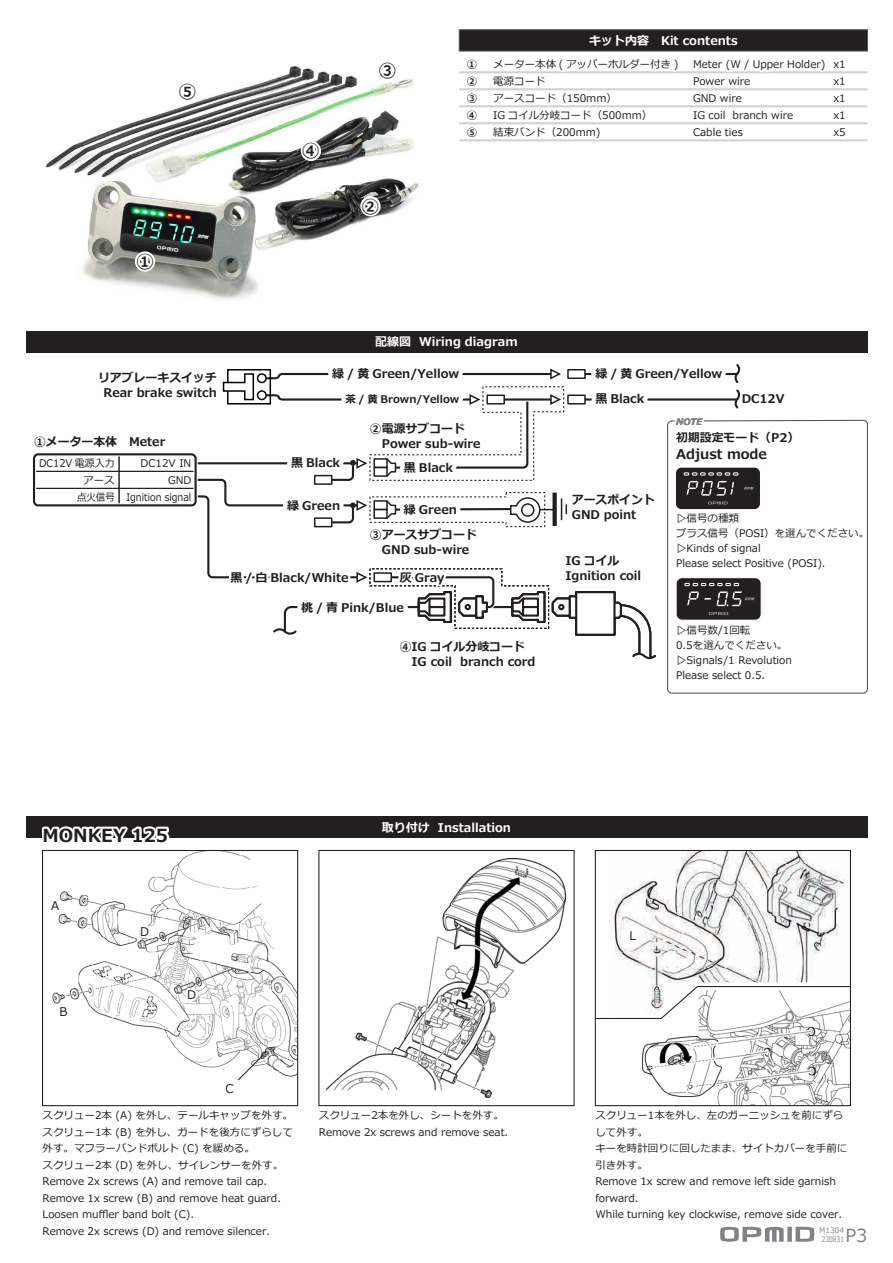
<style>
.page{position:relative;width:893px;height:1263px;background:#fff}
.page>*{position:absolute;margin:0;border:0;box-sizing:border-box;transform-origin:0 0}
.t1{font:700 18px "Meiryo";color:#231f20}
.t2{font:18px "Meiryo";color:#808285}
.t3{font:700 13.5px "Meiryo";color:#231f20}
.t4{font:700 12px/15px "Meiryo";color:#231f20}
.t5{font:700 12px "Meiryo";color:#fff}
.t6{font:12px "Meiryo";color:#231f20}
.t7{font:10.5px/16.5px "Meiryo";color:#231f20}
.t8{font:700 10.5px/17px "Meiryo";color:#231f20}
.t9{font:10.5px/17px "Meiryo";color:#231f20;text-align:right;scale:.95 1}
.t10{font:italic 700 9px "Meiryo";color:#545557}
.t11{font:7.5px/8.6px "Meiryo";color:#808285;text-align:center}
</style>
<div class="page">
<img style="left:52px;top:852px;width:244px;height:225px">
<img style="left:327px;top:858px;width:239px;height:239px">
<img style="left:643px;top:1020px;width:206px;height:84px">
<img style="left:611px;top:852px;width:238px;height:168px">
<div style="left:595px;top:850px;width:256px;height:256px;border:1px solid #231f20"></div>
<svg style="left:594px;top:985px;width:257px;height:34px"></svg>
<div style="left:318px;top:850px;width:257px;height:256px;border:1px solid #231f20"></div>
<div style="left:42px;top:850px;width:256px;height:256px;border:1px solid #231f20"></div>
<img style="left:46px;top:65px;width:373px;height:235px">
<svg style="left:797px;top:419px;width:71px;height:275px"></svg>
<svg style="left:237px;top:1053px;width:28px;height:28px"></svg>
<svg style="left:184px;top:985px;width:17px;height:19px"></svg>
<svg style="left:137px;top:921px;width:17px;height:19px"></svg>
<svg style="left:626px;top:927px;width:14px;height:17px"></svg>
<hr style="left:459px;top:71px;width:408px;height:2px;background:#d1d2d4">
<hr style="left:459px;top:88px;width:408px;height:2px;background:#d1d2d4">
<hr style="left:459px;top:105px;width:408px;height:2px;background:#d1d2d4">
<hr style="left:459px;top:122px;width:408px;height:2px;background:#d1d2d4">
<hr style="left:459px;top:139px;width:408px;height:2px;background:#d1d2d4">
<svg style="left:460px;top:71px;width:222px;height:71px"></svg>
<svg style="left:688px;top:71px;width:163px;height:71px"></svg>
<svg style="left:132px;top:249px;width:26px;height:26px"></svg>
<svg style="left:357px;top:194px;width:27px;height:25px"></svg>
<svg style="left:374px;top:65px;width:27px;height:18px"></svg>
<svg style="left:298px;top:136px;width:26px;height:28px"></svg>
<svg style="left:174px;top:79px;width:27px;height:26px"></svg>
<svg style="left:29px;top:352px;width:768px;height:342px"></svg>
<div style="left:26px;top:331px;width:841px;height:21px;background:#231f20"></div>
<div style="left:26px;top:817px;width:841px;height:21px;background:#231f20"></div>
<div style="left:459px;top:29px;width:409px;height:23px;background:#231f20;border:1px solid #535355"></div>
<svg style="left:40px;top:816px;width:133px;height:36px"></svg>
<svg style="left:720px;top:1226px;width:94px;height:16px"></svg>
<h1 class="t1" style="left:179px;top:79px;width:19px">⑤</h1>
<h1 class="t1" style="left:136px;top:249px;width:19px">①</h1>
<h1 class="t1" style="left:302px;top:138px;width:19px">④</h1>
<h1 class="t1" style="left:378px;top:57px;width:20px">③</h1>
<h1 class="t1" style="left:361px;top:193px;width:19px">②</h1>
<p class="t8" style="left:467px;top:56px;width:12px">①<br>②</p>
<p class="t8" style="left:467px;top:90px;width:12px">③<br>④</p>
<p class="t8" style="left:467px;top:124px;width:12px">⑤</p>
<p class="t5" style="left:589px;top:32px;width:150px">キット内容　Kit contents</p>
<p class="t7" style="left:693px;top:56px;width:134px;line-height:17px;text-indent:-200px">メーター本体 ( アッパーホルダー付き )　 Meter (W / Upper Holder)<br>Power wire<br>GND wire<br>IG coil branch wire<br>Cable ties</p>
<p class="t7" style="left:493px;top:73px;width:161px;line-height:17px">電源コード<br>アースコード（150mm）<br>IG コイル分岐コード（500mm）結束バンド（200mm)</p>
<p class="t7" style="left:833px;top:56px;width:14px;line-height:17px">x1 x1</p>
<p class="t7" style="left:833px;top:90px;width:14px;line-height:17px;text-align:justify">x1 x1 x5</p>
<p class="t4" style="left:98px;top:371px;width:120px;text-align:center">リアブレーキスイッチ<br>Rear brake switch</p>
<p class="t4" style="left:34px;top:435px;width:133px">①メーター本体　Meter</p>
<p class="t9" style="left:39px;top:455px;width:81px">DC12V 電源入力アース<br>点火信号</p>
<p class="t7" style="left:126px;top:455px;width:66px;line-height:17px;text-align:right">DC12V IN<br>GND<br>Ignition signal</p>
<p class="t5" style="left:375px;top:333px;width:144px">配線図 Wiring diagram</p>
<p class="t4" style="left:332px;top:366px;width:128px">緑 / 黄 Green/Yellow</p>
<p class="t8" style="left:345px;top:391px;width:115px">茶 / 黄 Brown/Yellow</p>
<p class="t4" style="left:595px;top:361px;width:128px;line-height:25.5px">緑 / 黄 Green/Yellow黒 Black</p>
<p class="t4" style="left:742px;top:392px;width:44px">DC12V</p>
<p class="t4" style="left:370px;top:422px;width:112px">②電源サブコード　Power sub-wire</p>
<p class="t4" style="left:291px;top:456px;width:51px">黒 Black</p>
<p class="t4" style="left:404px;top:461px;width:51px">黒 Black</p>
<p class="t4" style="left:287px;top:498px;width:54px">緑 Green</p>
<p class="t4" style="left:404px;top:503px;width:54px">緑 Green</p>
<p class="t4" style="left:572px;top:492px;width:85px">アースポイント<br>GND point</p>
<p class="t4" style="left:230px;top:571px;width:120px">黒 / 白 Black/White</p>
<p class="t4" style="left:370px;top:528px;width:108px">③アースサブコード　GND sub-wire</p>
<p class="t4" style="left:566px;top:554px;width:55px">IG コイル</p>
<p class="t4" style="left:400px;top:570px;width:46px">灰 Gray</p>
<p class="t4" style="left:566px;top:569px;width:77px">Ignition coil</p>
<p class="t4" style="left:424px;top:570px;width:10px">Y</p>
<p class="t4" style="left:301px;top:600px;width:104px">桃 / 青 Pink/Blue</p>
<p class="t4" style="left:400px;top:639px;width:137px">④IG コイル分岐コード　IG coil branch cord</p>
<p class="t10" style="left:676px;top:415px;width:28px">NOTE</p>
<p class="t4" style="left:676px;top:430px;width:125px">初期設定モード（P2）</p>
<p class="t3" style="left:676px;top:444px;width:92px">Adjust mode</p>
<p class="t7" style="left:676px;top:512px;width:195px;line-height:15px">▷信号の種類<br>プラス信号（POSI）を選んでください。▷Kinds of signal<br>Please select Positive (POSI).</p>
<p class="t7" style="left:676px;top:623px;width:117px;line-height:15px">▷信号数/1回転<br>0.5を選んでください。▷Signals/1 Revolution<br>Please select 0.5.</p>
<h1 class="t1" style="left:43px;top:823px;width:127px">MONKEY 125</h1>
<p class="t6" style="left:51px;top:897px;width:10px">A</p>
<p class="t5" style="left:382px;top:819px;width:131px">取り付け Installation</p>
<p class="t6" style="left:140px;top:923px;width:10px">D</p>
<p class="t6" style="left:629px;top:927px;width:8px">L</p>
<p class="t6" style="left:60px;top:1003px;width:10px">B</p>
<p class="t6" style="left:187px;top:986px;width:10px">D</p>
<p class="t6" style="left:225px;top:1080px;width:10px">C</p>
<p class="t7" style="left:43px;top:1107px;width:252px">スクリュー2本 (A) を外し、テールキャップを外す。スクリュー1本 (B) を外し、ガードを後方にずらして外す。マフラーバンドボルト (C) を緩める。<br>スクリュー2本 (D) を外し、サイレンサーを外す。Remove 2x screws (A) and remove tail cap.<br>Remove 1x screw (B) and remove heat guard.<br>Loosen muffler band bolt (C).<br>Remove 2x screws (D) and remove silencer.</p>
<p class="t7" style="left:319px;top:1107px;width:191px">スクリュー2本を外し、シートを外す。<br>Remove 2x screws and remove seat.</p>
<p class="t7" style="left:595px;top:1107px;width:253px">スクリュー1本を外し、左のガーニッシュを前にずらして外す。<br>キーを時計回りに回したまま、サイトカバーを手前に引き外す。<br>Remove 1x screw and remove left side garnish forward.<br>While turning key clockwise, remove side cover.</p>
<p class="t11" style="left:819px;top:1226px;width:26px">M1304<br>230831</p>
<h1 class="t2" style="left:845px;top:1222px;width:23px">P3</h1>
</div>
